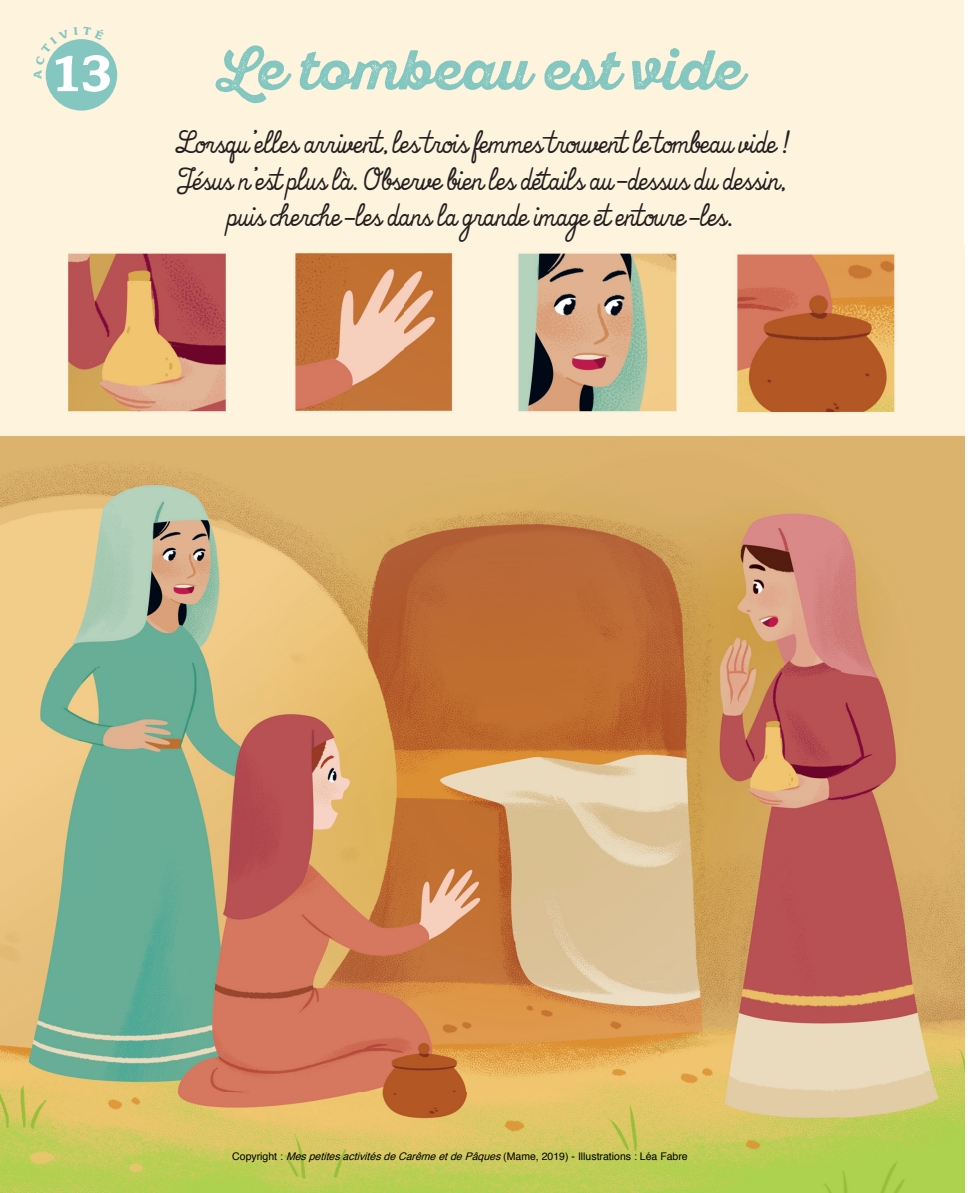
<style>
.page{position:relative;width:968px;height:1193px;background:#fff}
.page>*{position:absolute;margin:0;border:0;box-sizing:border-box;transform-origin:0 0}
.t1{font:56.52px "Avance Bold SC";color:#fff;scale:1.11 1}
.t2{font:700 55.82px "Sant Elia Rough Alt";color:#83c7c0}
.t3{font:italic 29.75px/36.8px "Thats Font Folks";color:#231f20;text-align:center}
.t4{font:10.5px "Helvetica";color:#000}
.s1{font-style:italic}
</style>
<div class="page">
<div style="left:0;top:0;width:963px;height:1192px;background:#fef3dd"></div>
<img style="left:0;top:253px;width:963px;height:939px">
<div style="left:46px;top:39px;width:71px;height:72px;background:#83c7c0;border-radius:50%"></div>
<svg style="left:962px;top:1187px;width:3px;height:6px"></svg>
<svg style="left:45px;top:39px;width:60px;height:40px"></svg>
<h1 class="t1" style="left:50px;top:44px;width:58px">13</h1>
<h2 class="t2" style="left:217px;top:37px;width:527px">Le tombeau est vide</h2>
<p class="t3" style="left:172px;top:124px;width:617px">Lorsqu’elles arrivent, les trois femmes trouvent le tombeau vide !<br>Jésus n’est plus là. Observe bien les détails au-dessus du dessin, puis cherche-les dans la grande image et entoure-les.</p>
<p class="t4" style="left:232px;top:1147px;width:457px">Copyright : <span class="s1">MespetitesactivitésdeCarêmeetdePâques</span>(Mame, 2019) - Illustrations : Léa Fabre</p>
</div>
